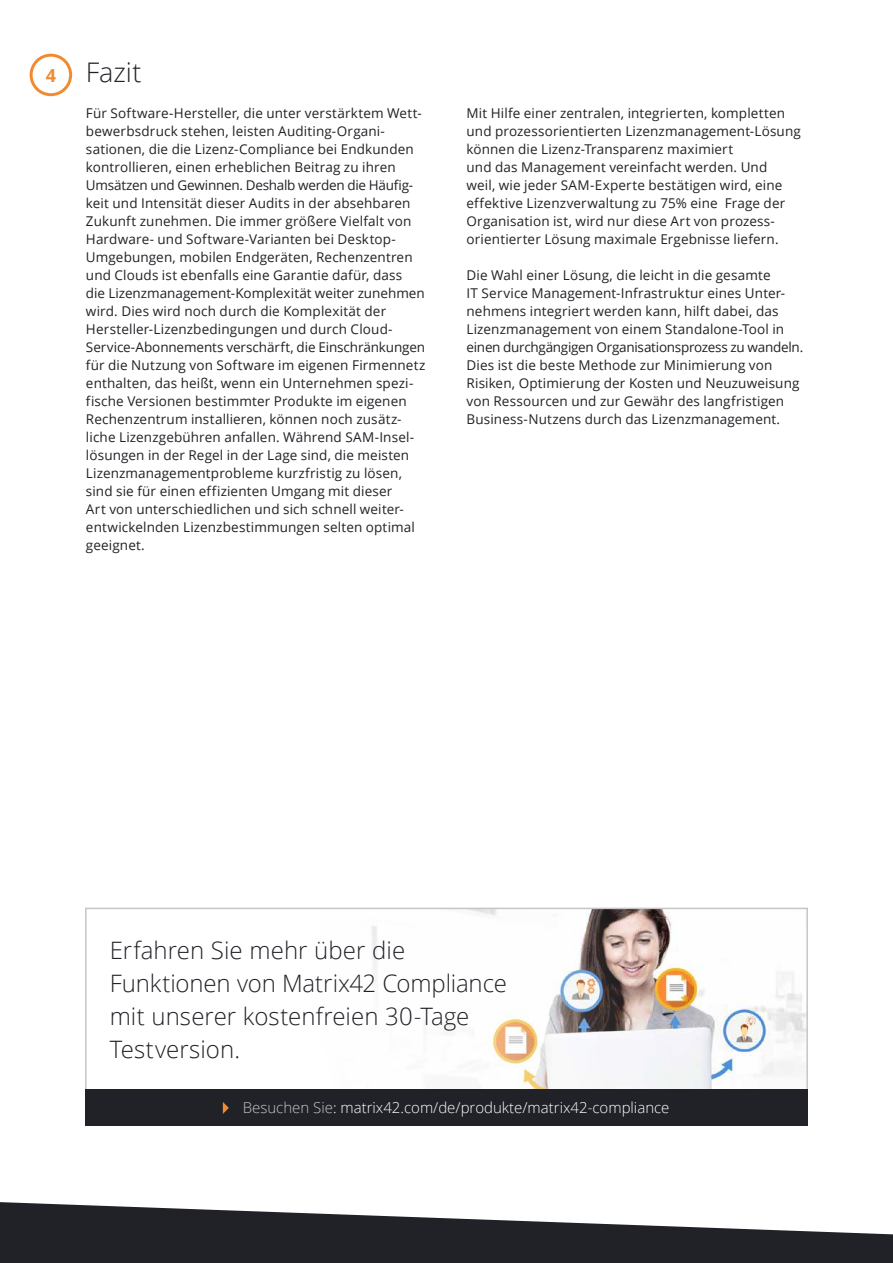
<style>
.page{position:relative;width:893px;height:1263px;background:#fff}
.page>*{position:absolute;margin:0;border:0;box-sizing:border-box;transform-origin:0 0}
.t1{font:300 27px "Open Sans";color:#202227}
.t2{font:300 24px/33px "Open Sans";color:#202227}
.t3{font:300 15px "Open Sans";color:#fff}
.t4{font:13.5px/18px "Open Sans";letter-spacing:.01em;color:#202227}
.s1{font-weight:700;font-size:18px;color:#f28b30}
.s2{color:#c6c6c6}
</style>
<div class="page">
<div style="left:30px;top:54px;width:42px;height:42px;border:3px solid #f28b30;border-radius:50%"></div>
<img style="left:321px;top:911px;width:484px;height:179px">
<div style="left:85px;top:908px;width:723px;height:189px;border:2px solid #c6c6c6"></div>
<div style="left:85px;top:1090px;width:723px;height:36px;background:#202227"></div>
<svg style="left:223px;top:1102px;width:6px;height:12px"></svg>
<svg style="left:0;top:1202px;width:893px;height:61px;fill:#202227"></svg>
<h1 class="t1" style="left:46px;top:53px;width:97px"><span class="s1">4</span> Fazit</h1>
<p class="t4" style="left:86px;top:104px;width:341px">Für Software-Hersteller, die unter verstärktem Wett&shy;bewerbsdruck stehen, leisten Auditing-Organi&shy;sationen, die die Lizenz-Compliance bei Endkunden kontrollieren, einen erheblichen Beitrag zu ihren Umsätzen und Gewinnen. Deshalb werden die Häufig&shy;keit und Intensität dieser Audits in der absehbaren Zukunft zunehmen. Die immer größere Vielfalt von Hardware- und Software-Varianten bei Desktop-Umgebungen, mobilen Endgeräten, Rechenzentren und Clouds ist ebenfalls eine Garantie dafür, dass<br>die Lizenzmanagement-Komplexität weiter zunehmen wird. Dies wird noch durch die Komplexität der Hersteller-Lizenzbedingungen und durch Cloud-Service-Abonnements verschärft, die Einschränkungen für die Nutzung von Software im eigenen Firmennetz enthalten, das heißt, wenn ein Unternehmen spezi&shy;fische Versionen bestimmter Produkte im eigenen Rechenzentrum installieren, können noch zusätz&shy;liche Lizenzgebühren anfallen. Während SAM-Insel&shy;lösungen in der Regel in der Lage sind, die meisten Lizenzmanagementprobleme kurzfristig zu lösen, sind sie für einen effizienten Umgang mit dieser<br>Art von unterschiedlichen und sich schnell weiter&shy;entwickelnden Lizenzbestimmungen selten optimal geeignet.</p>
<p class="t4" style="left:466px;top:103px;width:336px">Mit Hilfe einer zentralen, integrierten, kompletten und prozessorientierten Lizenzmanagement-Lösung können die Lizenz-Transparenz maximiert<br>und das Management vereinfacht werden. Und<br>weil, wie jeder SAM-Experte bestätigen wird, eine effektive Lizenzverwaltung zu 75% eine Frage der Organisation ist, wird nur diese Art von prozess&shy;orientierter Lösung maximale Ergebnisse liefern.</p>
<p class="t4" style="left:466px;top:265px;width:338px">Die Wahl einer Lösung, die leicht in die gesamte<br>IT Service Management-Infrastruktur eines Unter&shy;nehmens integriert werden kann, hilft dabei, das Lizenzmanagement von einem Standalone-Tool in einen durchgängigen Organisationsprozess zu wandeln.<br>Dies ist die beste Methode zur Minimierung von Risiken, Optimierung der Kosten und Neuzuweisung von Ressourcen und zur Gewähr des langfristigen Business-Nutzens durch das Lizenzmanagement.</p>
<h2 class="t2" style="left:110px;top:933px;width:399px">Erfahren Sie mehr über die<br>Funktionen von Matrix42 Compliance mit unserer kostenfreien 30-Tage<br>Testversion.</h2>
<p class="t3" style="left:243px;top:1098px;width:428px"><span class="s2">Besuchen Sie</span>: matrix42.com/de/produkte/matrix42-compliance</p>
</div>
